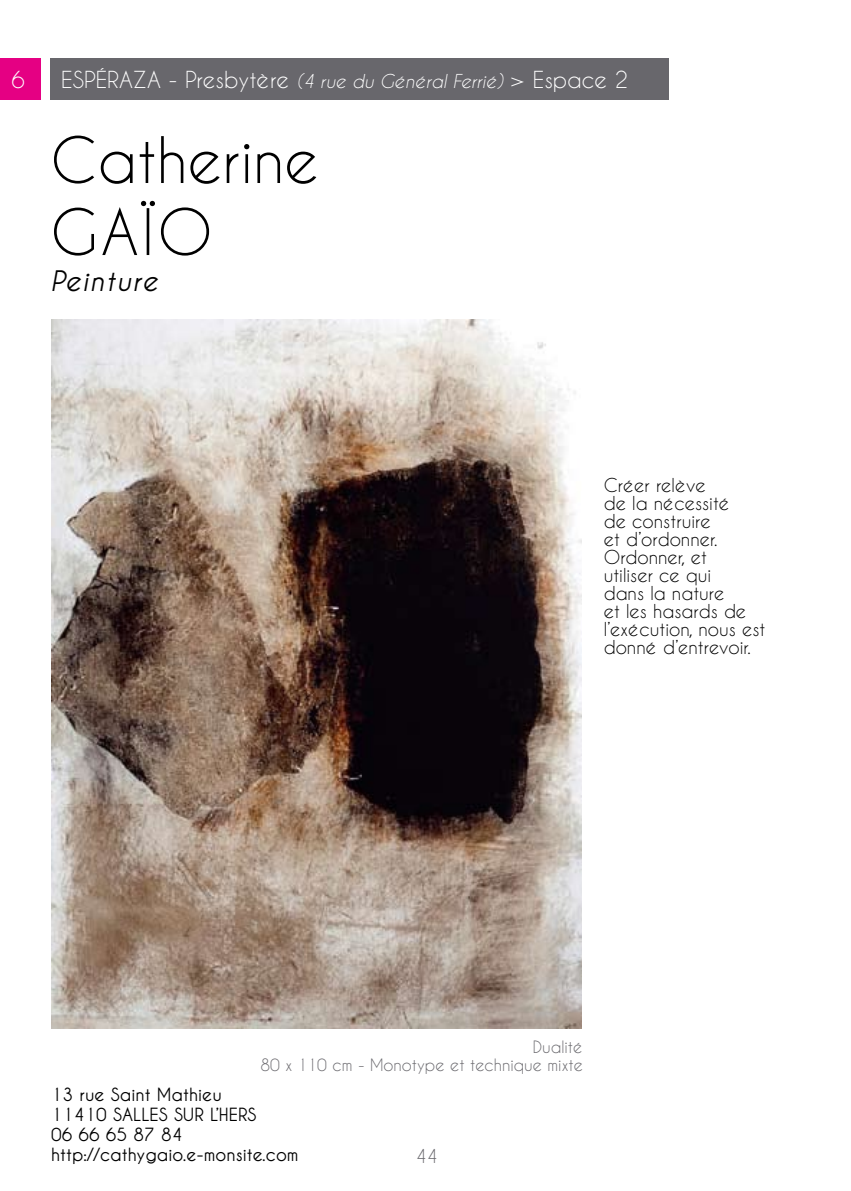
<style>
.page{position:relative;width:851px;height:1191px;background:#fff}
.page>*{position:absolute;margin:0;border:0;box-sizing:border-box;transform-origin:0 0}
.t1{font:60px/72px "Caviar Dreams";color:#000}
.t2{font:italic 700 28px "Caviar Dreams";letter-spacing:.05em;color:#000}
.t3{font:22px "Caviar Dreams";color:#fff}
.t4{font:18px/18px "Caviar Dreams";color:#000}
.t5{font:700 18px/20px "Caviar Dreams";color:#000}
.t6{font:18px "Caviar Dreams";color:#68676c}
.t7{font:16px/18px "Caviar Dreams";color:#68676c;text-align:right}
.s1{font-style:italic;font-size:18px}
</style>
<div class="page">
<div style="left:50px;top:59px;width:618px;height:41px;background:#68676c"></div>
<div style="left:0;top:59px;width:40px;height:41px;background:#e50083"></div>
<img style="left:51px;top:320px;width:530px;height:708px">
<p class="t3" style="left:11px;top:68px;width:15px">6</p>
<p class="t3" style="left:61px;top:68px;width:568px">ESPÉRAZA - Presbytère <span class="s1">(4 rue du Général Ferrié)</span> &gt; Espace 2</p>
<h1 class="t1" style="left:50px;top:125px;width:270px">Catherine<br>GAÏO</h1>
<h2 class="t2" style="left:50px;top:265px;width:109px">Peinture</h2>
<p class="t4" style="left:603px;top:477px;width:163px">Créer relève<br>de la nécessité<br>de construire<br>et d’ordonner.<br>Ordonner, et<br>utiliser ce qui<br>dans la nature<br>et les hasards de l’exécution, nous est donné d’entrevoir.</p>
<p class="t7" style="left:260px;top:1038px;width:324px">Dualité<br>80 x 110 cm - Monotype et technique mixte</p>
<p class="t5" style="left:51px;top:1083px;width:249px">13 rue Saint Mathieu<br>11410 SALLES SUR L’HERS<br>06 66 65 87 84 http://cathygaio.e-monsite.com</p>
<p class="t6" style="left:415px;top:1146px;width:23px">44</p>
</div>
